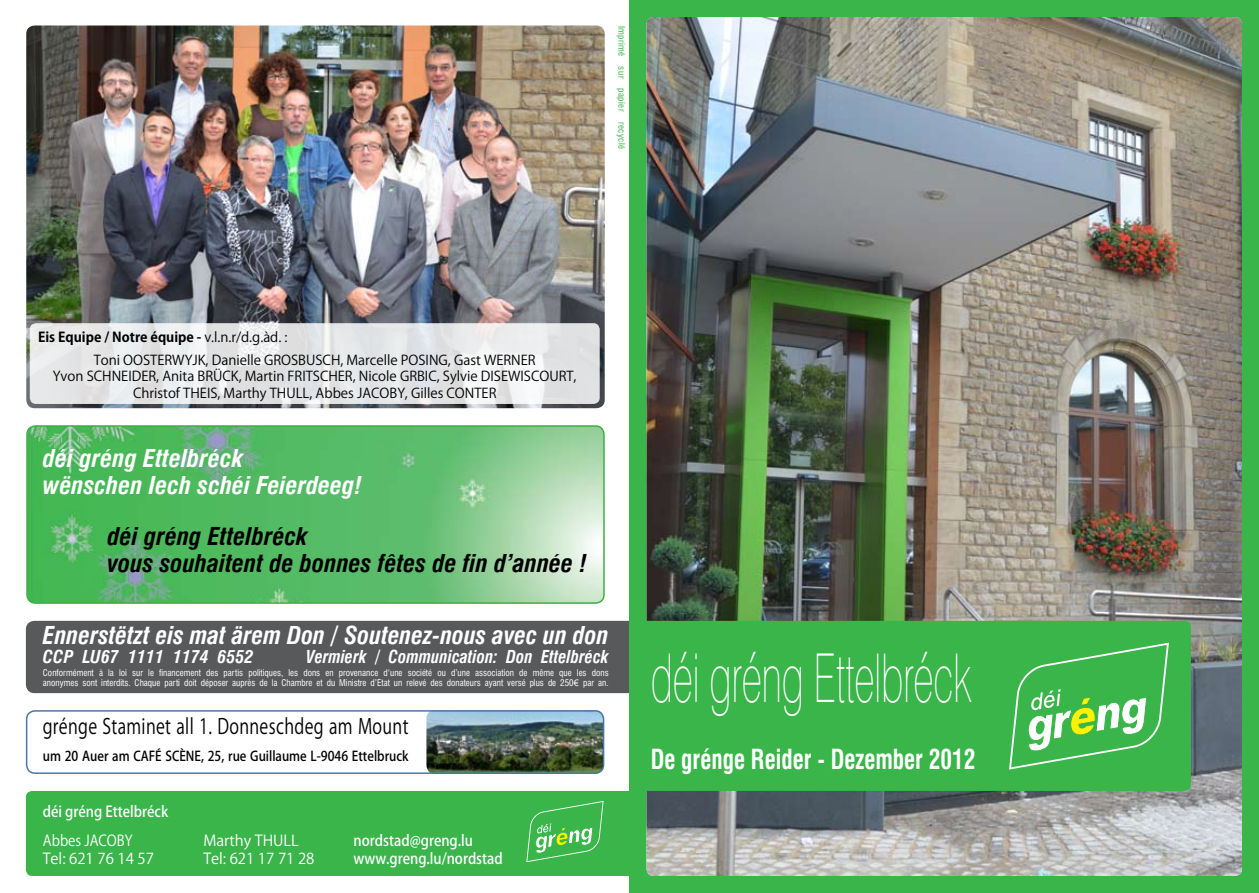
<style>
.page{position:relative;width:1259px;height:893px;background:#fff}
.page>*{position:absolute;margin:0;border:0;box-sizing:border-box;transform-origin:0 0}
.t1{font:100 67.5px "Swiss 721 BT";color:#fff;scale:.57 1}
.t2{font:700 condensed 27px "Swiss 721 BT";color:#fff;scale:.86 1}
.t3{font:italic 700 condensed 24px/27px "Swiss 721 BT";color:#fff}
.t4{font:italic 700 condensed 24px/27px "Swiss 721 BT";color:#000}
.t5{font:21px "Koz Go Pro";letter-spacing:.02em;color:#000;scale:.78 1}
.t6{font:italic 700 condensed 17.4px "Swiss 721 BT";color:#fff;scale:.96 1}
.t7{font:italic 700 condensed 17.4px "Swiss 721 BT";color:#fff}
.t8{font:500 15px/18px "Koz Go Pro";color:#fff;scale:.91 1}
.t9{font:15px/18px "Koz Go Pro";color:#fff;scale:.9 1}
.t10{font:15px/18px "Koz Go Pro";color:#fff}
.t11{font:13.5px/22.5px "Koz Go Pro";color:#000}
.t12{font:500 13.5px "Koz Go Pro";color:#000;scale:.9 1}
.t13{font:condensed 9px/10.8px "Swiss 721 BT";color:#fff}
.t14{font:condensed 9px "Swiss 721 BT";letter-spacing:.05em;color:#39b54a}
.s1{font-weight:700}
.s2{font-family:"Arial";font-stretch:normal}
</style>
<div class="page">
<div style="left:26px;top:621px;width:638px;height:72px;background:#58595b;border-radius:9px"></div>
<div style="left:26px;top:791px;width:775px;height:85px;background:#39b54a;border-radius:6px"></div>
<svg style="left:527px;top:801px;width:76px;height:61px"></svg>
<div style="left:629px;top:0;width:630px;height:893px;background:#39b54a"></div>
<img style="left:646px;top:17px;width:596px;height:859px">
<div style="left:629px;top:621px;width:562px;height:170px;background:#39b54a;border-radius:6px"></div>
<svg style="left:1009px;top:643px;width:160px;height:127px"></svg>
<img style="left:26px;top:26px;width:579px;height:382px">
<svg style="left:30px;top:323px;width:570px;height:81px;fill:#e5e6e8"></svg>
<img style="left:29px;top:428px;width:573px;height:173px">
<div style="left:26px;top:425px;width:579px;height:179px;border:2px solid #41ad49;border-radius:9px"></div>
<img style="left:426px;top:710px;width:177px;height:64px">
<div style="left:26px;top:710px;width:578px;height:64px;border:2px solid #4c76a2;border-radius:9px"></div>
<p class="t14" style="left:627px;top:26px;width:125px;rotate:90deg">Imprimé sur papier recyclé</p>
<h3 class="t11" style="left:94px;top:327px;width:443px;text-indent:-56px"><span class="s1">Eis Equipe / Notre équipe -</span> v.l.n.r/d.g.àd. :<br>Toni Oosterwyjk, Danielle Grosbusch, Marcelle Posing, Gast Werner</h3>
<h3 class="t11" style="left:53px;top:369px;width:525px;line-height:16.5px;text-align:center">Yvon Schneider, Anita Brück, Martin Fritscher, N icole Grbic, Sylvie Disewiscourt,<br>Christof Theis, Marthy Thull, Abbes Jacoby, Gilles Conter</h3>
<h3 class="t3" style="left:43px;top:445px;width:320px">déi gréng Ettelbréck<br>wënschen Iech schéi Feierdeeg!</h3>
<h3 class="t4" style="left:107px;top:523px;width:481px">déi gréng Ettelbréck<br>vous souhaitent de bonnes fêtes de fin d’année !</h3>
<h3 class="t3" style="left:43px;top:622px;width:567px">Ennerstëtzt eis mat ärem Don / Soutenez-nous avec un don</h3>
<h3 class="t7" style="left:43px;top:647px;width:212px">CCP LU67 1111 1174 6552</h3>
<h3 class="t6" style="left:306px;top:647px;width:316px">Vermierk / Communication: Don Ettelbréck</h3>
<p class="t13" style="left:43px;top:667px;width:567px">Conformément à la loi sur le financement des partis politiques, les dons en provenance d‘une société ou d’une association de même que les dons anonymes sont interdits. Chaque parti doit déposer auprès de la Chambre et du Ministre d’Etat un relevé des donateurs ayant versé plus de 250<span class="s2">€</span> par an.</p>
<h3 class="t5" style="left:43px;top:713px;width:470px">grénge Staminet all 1. Donneschdeg am Mount</h3>
<h3 class="t12" style="left:43px;top:747px;width:408px">um 20 Auer am Café Scène, 25, rue Guillaume L-9046 Ettelbruck</h3>
<h3 class="t8" style="left:43px;top:803px;width:139px">déi gréng Ettelbréck</h3>
<h3 class="t9" style="left:43px;top:832px;width:125px">Abbes Jacoby<br>Tel: 621 76 14 57</h3>
<h3 class="t10" style="left:203px;top:832px;width:113px">Marthy Thull<br>Tel: 621 17 71 28</h3>
<h3 class="t8" style="left:354px;top:832px;width:165px">nordstad@greng.lu www.greng.lu/nordstad</h3>
<h1 class="t1" style="left:651px;top:637px;width:564px">déi gréng Ettelbréck</h1>
<h2 class="t2" style="left:651px;top:743px;width:379px">De grénge Reider - Dezember 2012</h2>
</div>
